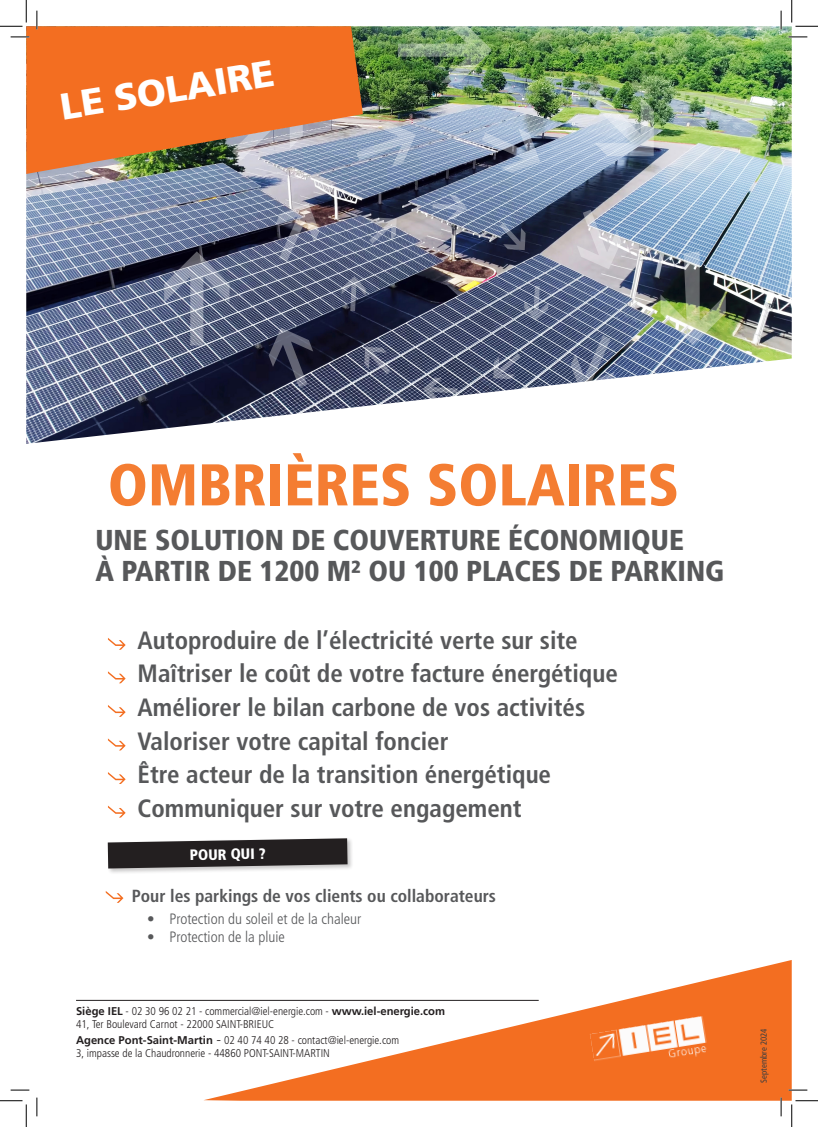
<style>
.page{position:relative;width:818px;height:1127px;background:#fff}
.page>*{position:absolute;margin:0;border:0;box-sizing:border-box;transform-origin:0 0}
.titre_01{font:58.75px "Frutiger LT 77 Blk Cn";color:#f47d32}
.titre_cartouche{font:37.12px "Frutiger LT 75 Blk";color:#fff}
.t1{font:28.75px "Frutiger LT 77 Blk Cn";color:#57585a}
.texte{font:25px "Frutiger LT 67 Bd Cn";color:#57585a}
.texte-2{font:17.5px "Frutiger LT 67 Bd Cn";color:#57585a}
.t2{font:15px "Frutiger LT 47 Lt Cn";color:#57585a}
.titre_cartouche_02{font:15px "Frutiger LT 77 Blk Cn";color:#fff}
.legende{font:11.25px/13.5px "Frutiger LT 47 Lt Cn";color:#231f20}
.chapo{font:8.75px "Frutiger LT 57 Cn";color:#3e3e3f}
.s1{font-family:"Frutiger LT 65 Bd"}
.s2{font-family:"Minion Pro";font-size:15px}
</style>
<div class="page">
<img style="left:26px;top:26px;width:766px;height:417px">
<img style="left:398px;top:26px;width:94px;height:57px">
<img style="left:582px;top:85px;width:72px;height:71px">
<img style="left:660px;top:251px;width:66px;height:94px">
<svg style="left:587px;top:436px;width:71px;height:7px"></svg>
<svg style="left:236px;top:440px;width:71px;height:3px"></svg>
<svg style="left:164px;top:251px;width:65px;height:94px;background:#6c748c"></svg>
<svg style="left:577px;top:210px;width:44px;height:59px;background:#bbbec9"></svg>
<svg style="left:571px;top:335px;width:44px;height:58px"></svg>
<svg style="left:474px;top:430px;width:60px;height:13px"></svg>
<svg style="left:350px;top:424px;width:58px;height:19px"></svg>
<svg style="left:269px;top:327px;width:44px;height:60px;background:#383a50"></svg>
<svg style="left:275px;top:203px;width:44px;height:58px;background:#7c7d90"></svg>
<svg style="left:363px;top:122px;width:53px;height:44px;background:#a4b2c7"></svg>
<svg style="left:482px;top:128px;width:58px;height:45px;background:#8c9bb1"></svg>
<svg style="left:364px;top:347px;width:26px;height:27px"></svg>
<svg style="left:341px;top:276px;width:25px;height:35px"></svg>
<svg style="left:369px;top:218px;width:28px;height:26px"></svg>
<svg style="left:432px;top:195px;width:35px;height:24px"></svg>
<svg style="left:500px;top:222px;width:26px;height:28px"></svg>
<svg style="left:524px;top:286px;width:24px;height:34px"></svg>
<svg style="left:493px;top:353px;width:28px;height:26px"></svg>
<svg style="left:423px;top:377px;width:35px;height:25px"></svg>
<svg style="left:26px;top:26px;width:337px;height:148px;background:#dc7639"></svg>
<svg style="left:203px;top:960px;width:589px;height:140px"></svg>
<img style="left:590px;top:1015px;width:119px;height:57px">
<div style="left:106px;top:836px;width:248px;height:38px;background:#231f20;opacity:.25"></div>
<svg style="left:108px;top:838px;width:240px;height:30px;background:#3e3a3b"></svg>
<svg style="left:106px;top:891px;width:17px;height:11px"></svg>
<svg style="left:108px;top:638px;width:18px;height:11px"></svg>
<svg style="left:108px;top:671px;width:18px;height:12px"></svg>
<svg style="left:108px;top:705px;width:18px;height:11px"></svg>
<svg style="left:108px;top:738px;width:18px;height:12px"></svg>
<svg style="left:108px;top:772px;width:18px;height:11px"></svg>
<svg style="left:108px;top:805px;width:18px;height:12px"></svg>
<hr style="left:76px;top:999px;width:463px;height:1px;background:#231f20">
<svg style="left:11px;top:36px;width:18px;height:2px"></svg>
<svg style="left:788px;top:36px;width:19px;height:2px"></svg>
<svg style="left:11px;top:1089px;width:18px;height:1px"></svg>
<svg style="left:788px;top:1088px;width:19px;height:2px"></svg>
<svg style="left:36px;top:11px;width:2px;height:18px"></svg>
<svg style="left:36px;top:1097px;width:2px;height:18px"></svg>
<svg style="left:780px;top:11px;width:2px;height:18px"></svg>
<svg style="left:780px;top:1097px;width:2px;height:18px"></svg>
<svg style="left:0;top:0;width:27px;height:27px"></svg>
<svg style="left:0;top:1100px;width:27px;height:26px"></svg>
<svg style="left:791px;top:0;width:27px;height:27px"></svg>
<svg style="left:791px;top:1100px;width:27px;height:26px"></svg>
<p class="titre_cartouche" style="left:57px;top:85px;width:217px;rotate:-9deg">LE SOLAIRE</p>
<p class="titre_01" style="left:108px;top:449px;width:573px">OMBRIÈRES SOLAIRES</p>
<p class="t1" style="left:95px;top:522px;width:590px">UNE SOLUTION DE COUVERTURE ÉCONOMIQUE</p>
<p class="t1" style="left:95px;top:554px;width:630px">À PARTIR DE 1200 M² OU 100 PLACES DE PARKING</p>
<p class="texte" style="left:138px;top:625px;width:442px">Autoproduire de l’électricité verte sur site</p>
<p class="texte" style="left:138px;top:658px;width:482px">Maîtriser le coût de votre facture énergétique</p>
<p class="texte" style="left:138px;top:692px;width:449px">Améliorer le bilan carbone de vos activités</p>
<p class="texte" style="left:138px;top:725px;width:312px">Valoriser votre capital foncier</p>
<p class="texte" style="left:138px;top:759px;width:415px">Être acteur de la transition énergétique</p>
<p class="texte" style="left:138px;top:793px;width:385px">Communiquer sur votre engagement</p>
<p class="titre_cartouche_02" style="left:190px;top:845px;width:77px;rotate:-1deg">POUR QUI ?</p>
<p class="texte-2" style="left:132px;top:885px;width:366px">Pour les parkings de vos clients ou collaborateurs</p>
<p class="t2" style="left:147px;top:909px;width:216px">• Protection du soleil et de la chaleur</p>
<p class="t2" style="left:147px;top:927px;width:139px">• Protection de la pluie</p>
<p class="legende" style="left:76px;top:1004px;width:371px"><span class="s1">Siège IEL</span> - 02 30 96 02 21 - commercial@iel-energie.com - <span class="s1">www.iel-energie.com<br></span>41, Ter Boulevard Carnot - 22000 SAINT-BRIEUC</p>
<p class="legende" style="left:76px;top:1032px;width:325px"><span class="s1">Agence Pont-Saint-Martin</span> <span class="s2">-</span> 02 40 74 40 28 - contact@iel-energie.com</p>
<p class="legende" style="left:76px;top:1046px;width:255px">3, impasse de la Chaudronnerie - 44860 PONT-SAINT-MARTIN</p>
<p class="chapo" style="left:759px;top:1082px;width:56px;rotate:-90deg">Septembre 2024</p>
</div>
